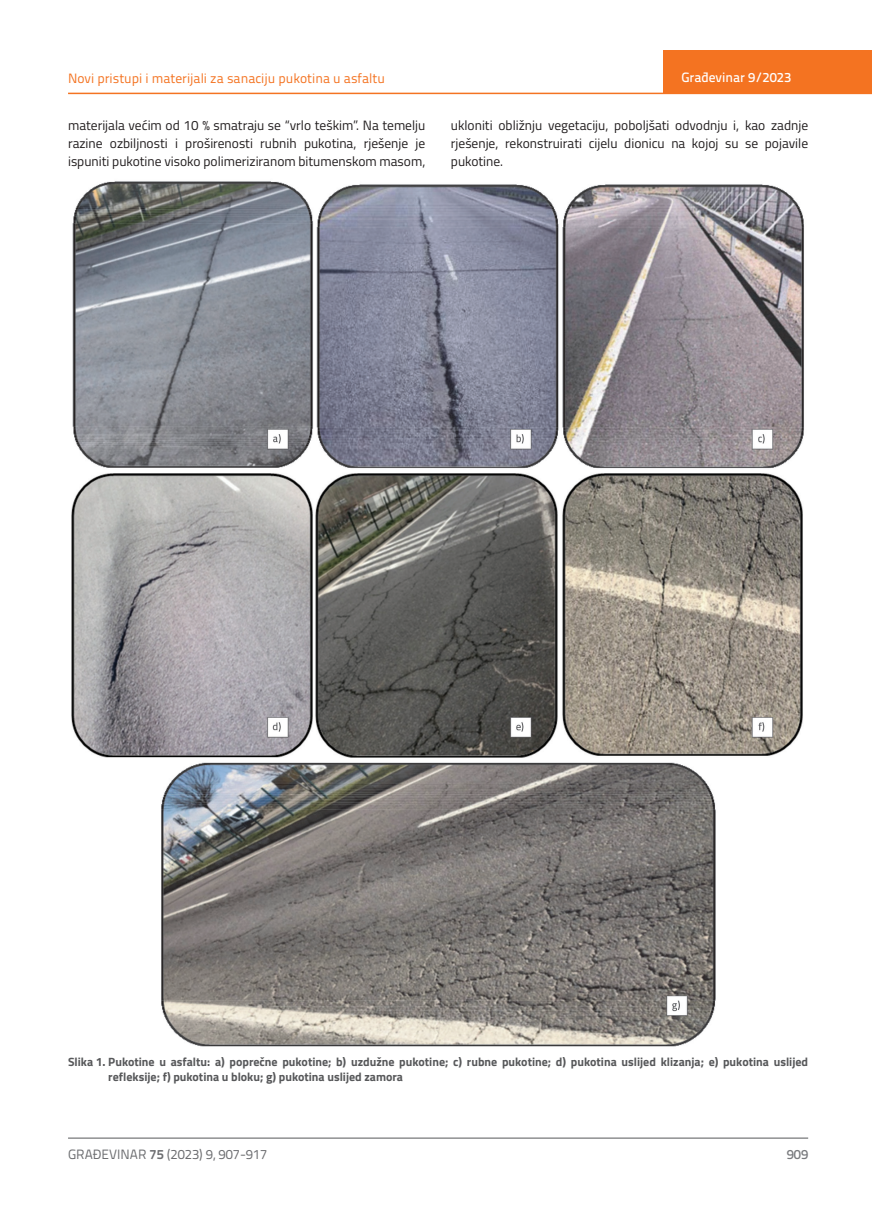
<style>
.page{position:relative;width:872px;height:1212px;background:#fff}
.page>*{position:absolute;margin:0;border:0;box-sizing:border-box;transform-origin:0 0}
.t1{font:13.5px/18px "Titillium";color:#231f20;text-align:justify}
.t2{font:13.5px "Titillium Text 22 L";color:#f47321}
.t3{font:13.5px "Titillium Text 22 L";color:#6c6d70}
.t4{font:500 13.5px "Titillium Text 22 L";color:#fff}
.t5{font:500 13.5px "Titillium Text 22 L";color:#787a7d}
.t6{font:700 12px/15px "Titillium";color:#57585a}
.s1{font-weight:700}
</style>
<div class="page">
<hr style="left:68px;top:93px;width:804px;height:1px;background:#f47321">
<div style="left:663px;top:50px;width:209px;height:44px;background:#f47321"></div>
<hr style="left:68px;top:1138px;width:740px;height:1px;background:#57585a">
<img style="left:71px;top:181px;width:733px;height:866px">
<p class="t2" style="left:68px;top:68px;width:318px">Novi pristupi i materijali za sanaciju pukotina u asfaltu</p>
<p class="t1" style="left:68px;top:115px;width:359px">materijala većim od 10 % smatraju se “vrlo teškim”. Na temelju razine ozbiljnosti i proširenosti rubnih pukotina, rješenje je ispuniti pukotine visoko polimeriziranom bitumenskom masom,</p>
<p class="t1" style="left:451px;top:115px;width:359px">ukloniti obližnju vegetaciju, poboljšati odvodnju i, kao zadnje rješenje, rekonstruirati cijelu dionicu na kojoj su se pojavile pukotine.</p>
<p class="t4" style="left:681px;top:67px;width:111px">Građevinar 9/2023</p>
<p class="t6" style="left:108px;top:1054px;width:701px;text-indent:-40px">Slika 1. Pukotine u asfaltu: a) poprečne pukotine; b) uzdužne pukotine; c) rubne pukotine; d) pukotina uslijed klizanja; e) pukotina uslijed refleksije; f) pukotina u bloku; g) pukotina uslijed zamora</p>
<p class="t3" style="left:68px;top:1144px;width:201px">GRAĐEVINAR <span class="s1">75</span> (2023) 9, 907-917</p>
<p class="t5" style="left:786px;top:1144px;width:23px">909</p>
</div>
